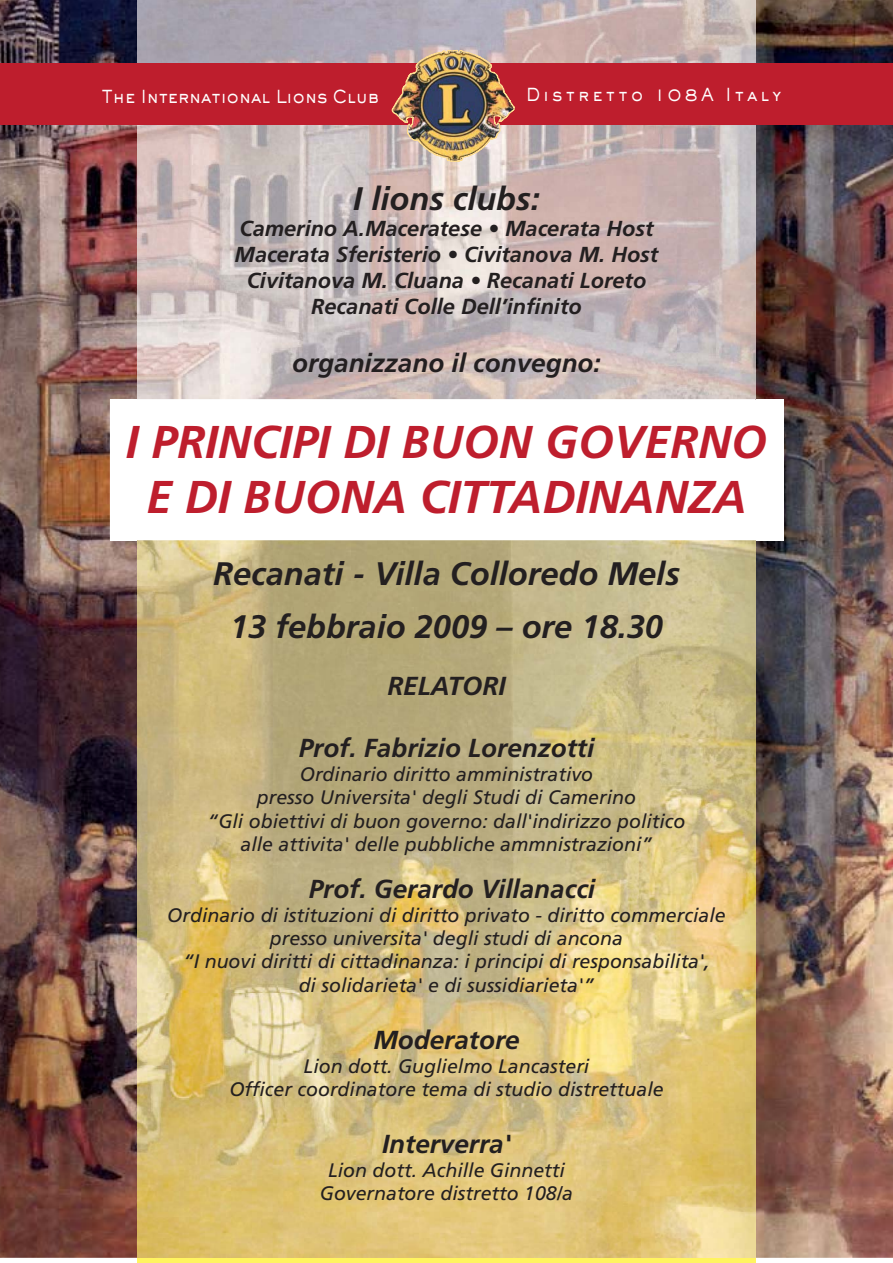
<style>
.page{position:relative;width:893px;height:1263px;background:#fff}
.page>*{position:absolute;margin:0;border:0;box-sizing:border-box;transform-origin:0 0}
.t1{font:italic 700 45.9px/55.2px "Frutiger";color:#be1e2d;text-align:center}
.t2{font:italic 700 32.55px/52.1px "Frutiger";color:#231f20;text-align:center}
.t3{font:italic 700 26.1px "Frutiger";color:#231f20}
.t4{font:italic 700 21.75px/26.1px "Frutiger";color:#231f20;text-align:center}
.t5{font:italic 19.5px/23.4px "Frutiger";color:#231f20;text-align:center}
.t6{font:500 17.7px "AT Sackers Gothic";letter-spacing:-.01em;color:#fff;scale:.87 1}
.t7{font:500 17.7px "AT Sackers Gothic";letter-spacing:.2em;color:#fff;scale:.87 1}
</style>
<div class="page">
<img style="left:0;top:0;width:892px;height:1258px">
<div style="left:110px;top:399px;width:673px;height:141px;background:#fff"></div>
<img style="left:137px;top:0;width:618px;height:399px">
<hr style="left:138px;top:1258px;width:618px;height:4px;background:#fff460">
<img style="left:138px;top:540px;width:618px;height:718px">
<div style="left:0;top:64px;width:892px;height:61px;background:#be1e2d"></div>
<img style="left:391px;top:50px;width:123px;height:112px">
<p class="t6" style="left:101px;top:89px;width:321px">The International Lions Club</p>
<p class="t7" style="left:526px;top:88px;width:295px">Distretto 108A Italy</p>
<h2 class="t2" style="left:353px;top:175px;width:188px">I lions clubs:</h2>
<p class="t4" style="left:234px;top:217px;width:425px">Camerino A.Maceratese • Macerata Host Macerata Sferisterio • Civitanova M. Host Civitanova M. Cluana • Recanati Loreto Recanati Colle Dell’infinito</p>
<h3 class="t3" style="left:292px;top:352px;width:310px">organizzano il convegno:</h3>
<h1 class="t1" style="left:126px;top:418px;width:642px">I PRINCIPI DI BUON GOVERNO<br>E DI BUONA CITTADINANZA</h1>
<h2 class="t2" style="left:213px;top:551px;width:468px">Recanati - Villa Colloredo Mels<br>13 febbraio 2009 – ore 18.30</h2>
<h3 class="t3" style="left:387px;top:675px;width:120px">RELATORI</h3>
<h3 class="t3" style="left:299px;top:738px;width:297px">Prof. Fabrizio Lorenzotti</h3>
<p class="t5" style="left:207px;top:764px;width:479px">Ordinario diritto amministrativo<br>presso Universita' degli Studi di Camerino<br>“Gli obiettivi di buon governo: dall'indirizzo politico alle attivita' delle pubbliche ammnistrazioni”</p>
<h3 class="t3" style="left:309px;top:879px;width:288px">Prof. Gerardo Villanacci</h3>
<p class="t5" style="left:167px;top:905px;width:560px">Ordinario di istituzioni di diritto privato - diritto commerciale presso universita' degli studi di ancona<br>“I nuovi diritti di cittadinanza: i principi di responsabilita',<br>di solidarieta' e di sussidiarieta'”</p>
<h3 class="t3" style="left:373px;top:1030px;width:148px">Moderatore</h3>
<p class="t5" style="left:229px;top:1056px;width:436px">Lion dott. Guglielmo Lancasteri<br>Officer coordinatore tema di studio distrettuale</p>
<h3 class="t3" style="left:382px;top:1134px;width:130px">Interverra'</h3>
<p class="t5" style="left:320px;top:1160px;width:255px">Lion dott. Achille Ginnetti<br>Governatore distretto 108/a</p>
</div>
